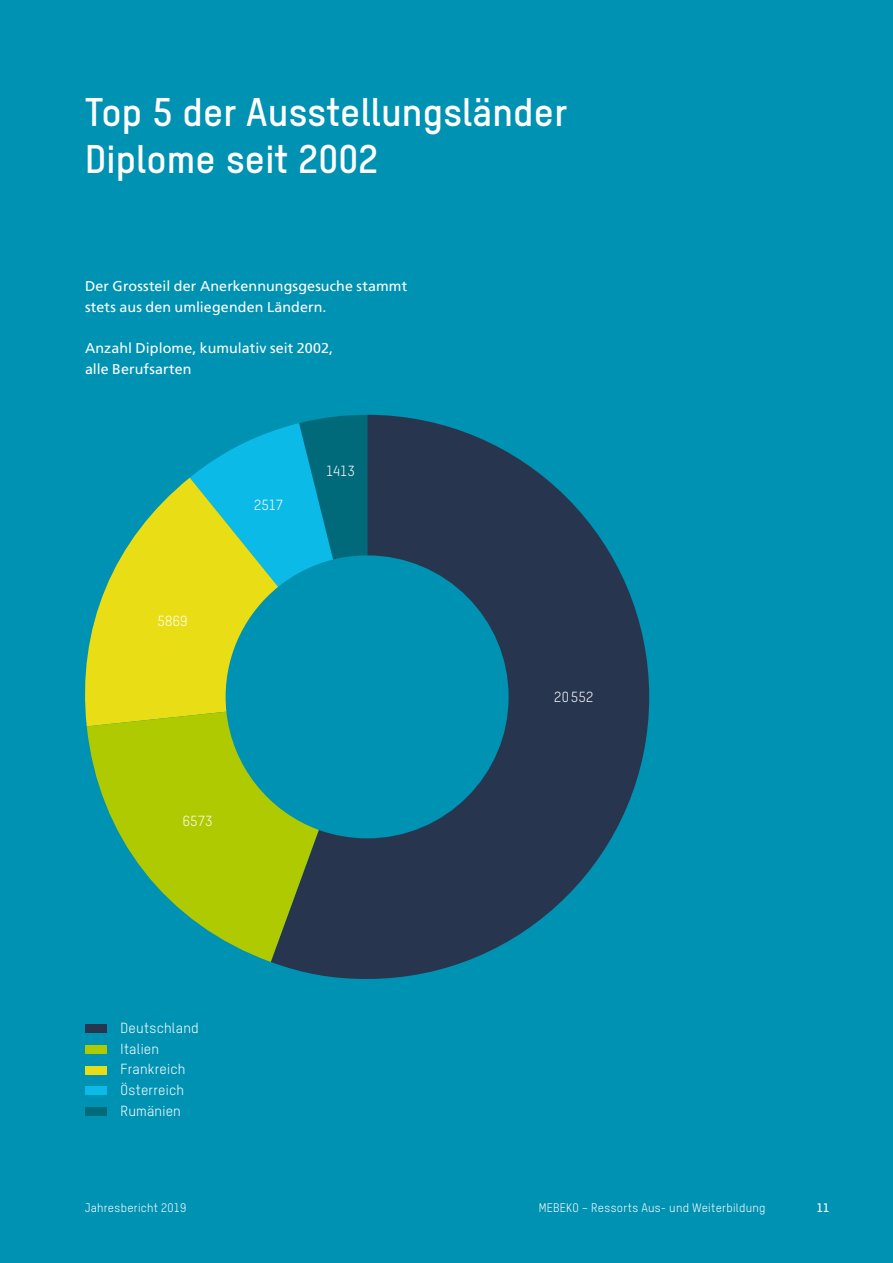
<style>
.page{position:relative;width:893px;height:1263px;background:#0092b3}
.page>*{position:absolute;margin:0;border:0;box-sizing:border-box;transform-origin:0 0}
._1__Haupttitel{font:39px/46.5px "T Star Bold";letter-spacing:.005em;color:#fff}
.Lead{font:14.25px/20.5px "Frutiger LT";letter-spacing:.01em;color:#fff}
.Legenden_Grafiken{font:14.25px "T Star Regular";letter-spacing:.015em;color:#fff}
.Legenden_gross{font:14.25px "T Star Regular";letter-spacing:.02em;color:#fff}
.t1{font:12px "T Star Regular";letter-spacing:.02em;color:#fff}
.t2{font:12px "T Star Bold";color:#fff}
</style>
<div class="page">
<svg style="left:271px;top:415px;width:378px;height:564px;fill:#27364e"></svg>
<svg style="left:190px;top:415px;width:177px;height:172px"></svg>
<svg style="left:85px;top:478px;width:193px;height:248px;fill:#e9dd15"></svg>
<svg style="left:87px;top:712px;width:232px;height:250px;fill:#afca00"></svg>
<div style="left:85px;top:1024px;width:21px;height:9px;background:#27364e"></div>
<div style="left:85px;top:1045px;width:21px;height:9px;background:#afca00"></div>
<div style="left:85px;top:1066px;width:21px;height:8px;background:#e9dd15"></div>
<div style="left:85px;top:1086px;width:21px;height:9px;background:#0cbae7"></div>
<div style="left:85px;top:1107px;width:21px;height:8px;background:#006a7b"></div>
<p class="_1__Haupttitel" style="left:85px;top:86px;width:483px">Top 5 der Ausstellungsländer<br>Diplome seit 2002</p>
<p class="Lead" style="left:85px;top:276px;width:324px">Der Grossteil der Anerkennungsgesuche stammt stets aus den umliegenden Ländern.</p>
<p class="Lead" style="left:85px;top:338px;width:250px">Anzahl Diplome, kumulativ seit 2002, alle Berufsarten</p>
<p class="Legenden_gross" style="left:157px;top:611px;width:32px">5869</p>
<p class="Legenden_gross" style="left:254px;top:495px;width:30px">2517</p>
<p class="Legenden_gross" style="left:326px;top:461px;width:30px">1413</p>
<p class="Legenden_gross" style="left:183px;top:811px;width:31px">6573</p>
<p class="Legenden_Grafiken" style="left:121px;top:1018px;width:80px">Deutschland</p>
<p class="Legenden_Grafiken" style="left:121px;top:1039px;width:40px">Italien</p>
<p class="Legenden_Grafiken" style="left:121px;top:1059px;width:66px">Frankreich</p>
<p class="Legenden_Grafiken" style="left:121px;top:1080px;width:65px">Österreich</p>
<p class="Legenden_Grafiken" style="left:121px;top:1101px;width:62px">Rumänien</p>
<p class="Legenden_gross" style="left:554px;top:687px;width:41px">20552</p>
<p class="t1" style="left:85px;top:1199px;width:103px">Jahresbericht 2019</p>
<p class="t1" style="left:539px;top:1199px;width:228px">MEBEKO – Ressorts Aus- und Weiterbildung</p>
<p class="t2" style="left:817px;top:1199px;width:14px">11</p>
</div>
